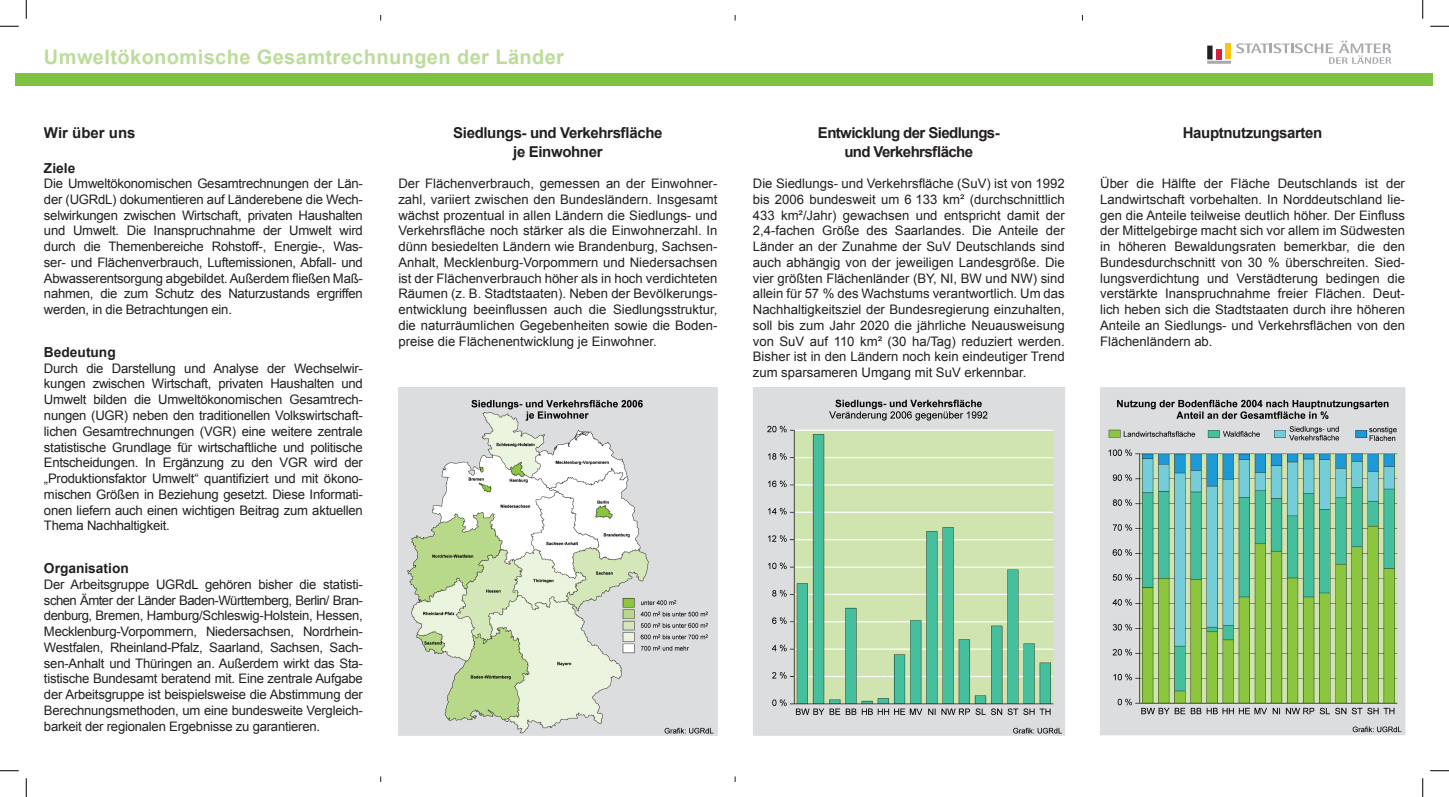
<style>
.page{position:relative;width:1449px;height:797px;background:#fff}
.page>*{position:absolute;margin:0;border:0;box-sizing:border-box;transform-origin:0 0}
.t1{font:700 20px "Arial";letter-spacing:.02em;color:#bddc9b}
.t2{font:700 15px/18px "Arial";letter-spacing:-.025em;color:#231f20;text-align:center}
.t3{font:700 15px "Arial";color:#231f20}
.t4{font:700 13.75px "Arial";color:#231f20}
.t5{font:13.12px/15.8px "Arial";letter-spacing:-.02em;color:#231f20;text-align:justify}
</style>
<div class="page">
<div style="left:16px;top:73px;width:1417px;height:12px;background:#7fc241"></div>
<svg style="left:1236px;top:41px;width:155px;height:23px"></svg>
<hr style="left:1207px;top:61px;width:24px;height:3px;background:#a8a9ad">
<div style="left:1225px;top:43px;width:6px;height:16px;background:#fec210"></div>
<div style="left:1207px;top:46px;width:5px;height:13px;background:#231f20"></div>
<div style="left:1216px;top:49px;width:5px;height:10px;background:#d1213e"></div>
<img style="left:398px;top:387px;width:319px;height:348px">
<img style="left:753px;top:387px;width:312px;height:348px">
<img style="left:1100px;top:387px;width:306px;height:348px">
<svg style="left:0;top:25px;width:19px;height:2px"></svg>
<svg style="left:1430px;top:25px;width:19px;height:2px"></svg>
<svg style="left:0;top:770px;width:19px;height:1px"></svg>
<svg style="left:1430px;top:770px;width:19px;height:1px"></svg>
<svg style="left:25px;top:0;width:2px;height:19px"></svg>
<svg style="left:25px;top:778px;width:2px;height:19px"></svg>
<svg style="left:1422px;top:0;width:1px;height:19px"></svg>
<svg style="left:1422px;top:778px;width:1px;height:19px"></svg>
<h1 class="t1" style="left:44px;top:44px;width:521px">Umweltökonomische Gesamtrechnungen der Länder</h1>
<p class="t3" style="left:44px;top:123px;width:93px">Wir über uns</p>
<p class="t4" style="left:44px;top:159px;width:33px">Ziele</p>
<p class="t5" style="left:44px;top:176px;width:320px">Die Umweltökonomischen Gesamtrechnungen der Län&shy;der (UGRdL) dokumentieren auf Länderebene die Wech&shy;selwirkungen zwischen Wirtschaft, privaten Haushalten und Umwelt. Die Inanspruchnahme der Umwelt wird durch die Themenbereiche Rohstoff-, Energie-, Was&shy;ser- und Flächenverbrauch, Luftemissionen, Abfall- und Abwasserentsorgung abgebildet. Außerdem fließen Maß&shy;nahmen, die zum Schutz des Naturzustands ergriffen werden, in die Betrachtungen ein.</p>
<p class="t4" style="left:44px;top:343px;width:73px">Bedeutung</p>
<p class="t5" style="left:44px;top:360px;width:320px">Durch die Darstellung und Analyse der Wechselwir&shy;kungen zwischen Wirtschaft, privaten Haushalten und Umwelt bilden die Umweltökonomischen Gesamtrech&shy;nungen (UGR) neben den traditionellen Volkswirtschaft&shy;lichen Gesamtrechnungen (VGR) eine weitere zentrale statistische Grundlage für wirtschaftliche und politische Entscheidungen. In Ergänzung zu den VGR wird der „Produktionsfaktor Umwelt“ quantifiziert und mit ökono&shy;mischen Größen in Beziehung gesetzt. Diese Informati&shy;onen liefern auch einen wichtigen Beitrag zum aktuellen Thema Nachhaltigkeit.</p>
<p class="t4" style="left:44px;top:559px;width:86px">Organisation</p>
<p class="t5" style="left:44px;top:576px;width:320px">Der Arbeitsgruppe UGRdL gehören bisher die statisti&shy;schen Ämter der Länder Baden-Württemberg, Berlin/ Bran&shy;denburg, Bremen, Hamburg/Schleswig-Holstein, Hessen, Mecklenburg-Vorpommern, Niedersachsen, Nordrhein-Westfalen, Rheinland-Pfalz, Saarland, Sachsen, Sach&shy;sen-Anhalt und Thüringen an. Außerdem wirkt das Sta&shy;tistische Bundesamt beratend mit. Eine zentrale Aufgabe der Arbeitsgruppe ist beispielsweise die Abstimmung der Berechnungsmethoden, um eine bundesweite Vergleich&shy;barkeit der regionalen Ergebnisse zu garantieren.</p>
<p class="t2" style="left:453px;top:125px;width:211px">Siedlungs- und Verkehrsfläche je Einwohner</p>
<p class="t5" style="left:398px;top:176px;width:320px">Der Flächenverbrauch, gemessen an der Einwohner&shy;zahl, variiert zwischen den Bundesländern. Insgesamt wächst prozentual in allen Ländern die Siedlungs- und Verkehrsfläche noch stärker als die Einwohnerzahl. In dünn besiedelten Ländern wie Brandenburg, Sachsen-Anhalt, Mecklenburg-Vorpommern und Niedersachsen ist der Flächenverbrauch höher als in hoch verdichteten Räumen (z. B. Stadtstaaten). Neben der Bevölkerungs&shy;entwicklung beeinflussen auch die Siedlungsstruktur, die naturräumlichen Gegebenheiten sowie die Boden&shy;preise die Flächenentwicklung je Einwohner.</p>
<p class="t2" style="left:818px;top:125px;width:183px">Entwicklung der Siedlungs&shy;und Verkehrsfläche</p>
<p class="t5" style="left:753px;top:176px;width:313px">Die Siedlungs- und Verkehrsfläche (SuV) ist von 1992 bis 2006 bundesweit um 6 133 km² (durchschnittlich 433 km²/Jahr) gewachsen und entspricht damit der 2,4-fachen Größe des Saarlandes. Die Anteile der Länder an der Zunahme der SuV Deutschlands sind auch abhängig von der jeweiligen Landesgröße. Die vier größten Flächenländer (BY, NI, BW und NW) sind allein für 57 % des Wachstums verantwortlich. Um das Nachhaltigkeitsziel der Bundesregierung einzuhalten, soll bis zum Jahr 2020 die jährliche Neuausweisung von SuV auf 110 km² (30 ha/Tag) reduziert werden.<br>Bisher ist in den Ländern noch kein eindeutiger Trend zum sparsameren Umgang mit SuV erkennbar.</p>
<p class="t2" style="left:1183px;top:125px;width:141px">Hauptnutzungsarten</p>
<p class="t5" style="left:1100px;top:176px;width:306px">Über die Hälfte der Fläche Deutschlands ist der Landwirtschaft vorbehalten. In Norddeutschland lie&shy;gen die Anteile teilweise deutlich höher. Der Einfluss der Mittelgebirge macht sich vor allem im Südwesten in höheren Bewaldungsraten bemerkbar, die den Bundesdurchschnitt von 30 % überschreiten. Sied&shy;lungsverdichtung und Verstädterung bedingen die verstärkte Inanspruchnahme freier Flächen. Deut&shy;lich heben sich die Stadtstaaten durch ihre höheren Anteile an Siedlungs- und Verkehrsflächen von den Flächenländern ab.</p>
</div>
